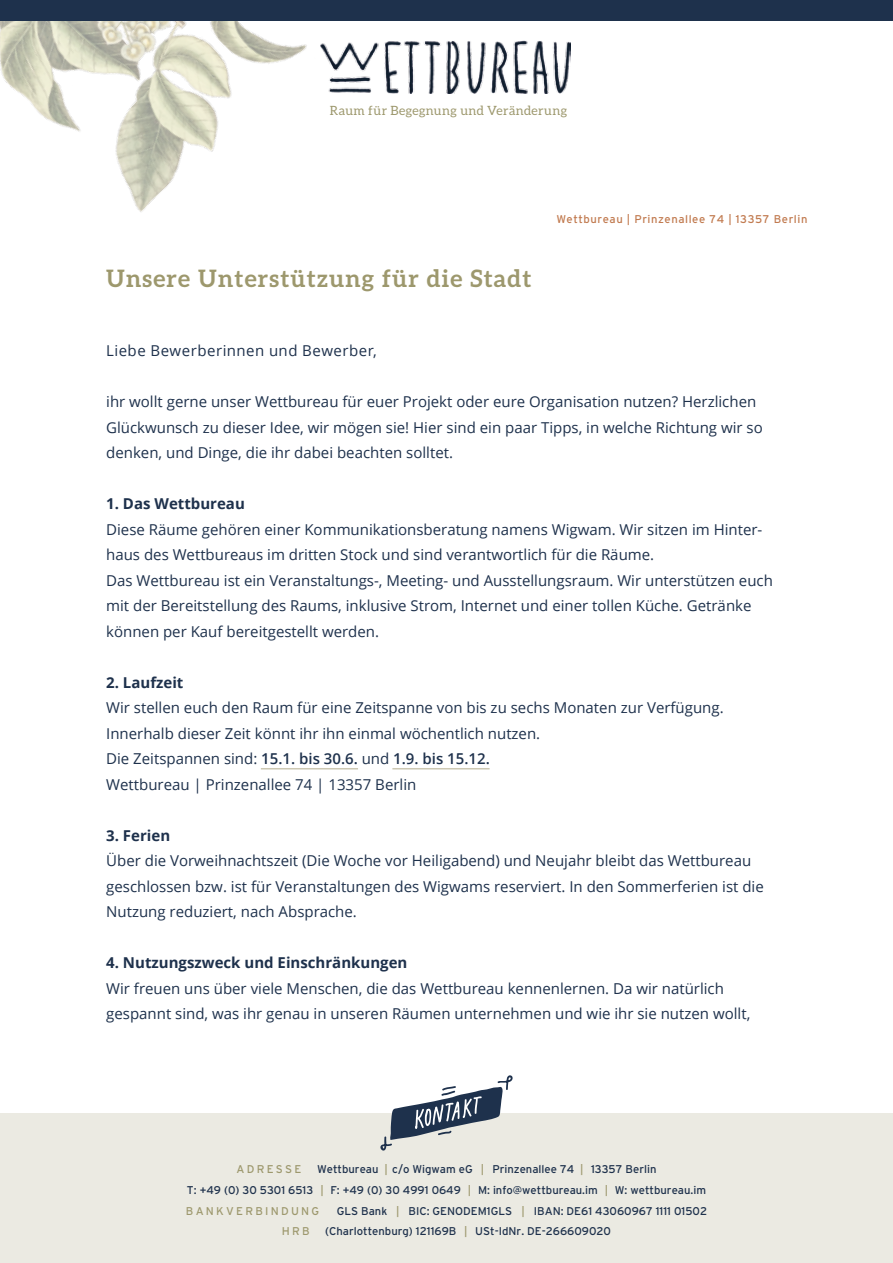
<style>
.page{position:relative;width:893px;height:1263px;background:#fff}
.page>*{position:absolute;margin:0;border:0;box-sizing:border-box;transform-origin:0 0}
.t1{font:700 24px "Aleo";letter-spacing:.05em;color:#9d986d}
.t2{font:15px/25.5px "Open Sans";color:#1e314c}
.t3{font:700 15px "Open Sans";color:#1e314c}
.t4{font:15px "Open Sans";letter-spacing:.03em;color:#1e314c}
.t5{font:12.75px "Aleo";letter-spacing:.03em;color:#9d986d}
.t6{font:11.25px/21px "Interstate";color:#1e314c}
.t7{font:11.25px "Interstate";letter-spacing:.05em;color:#c17a4f}
.t8{font:11.25px "Interstate";letter-spacing:.2em;color:#9d986d}
.s1{font-weight:600}
.s2{color:#9d986d}
</style>
<div class="page">
<img style="left:0;top:21px;width:412px;height:191px">
<div style="left:0;top:1114px;width:892px;height:149px;background:#ebeae2"></div>
<div style="left:0;top:0;width:892px;height:21px;background:#1e314c"></div>
<img style="left:321px;top:40px;width:250px;height:53px">
<svg style="left:379px;top:1075px;width:134px;height:76px"></svg>
<hr style="left:261px;top:768px;width:97px;height:2px;background:#cdc8b3">
<hr style="left:392px;top:768px;width:97px;height:2px;background:#cdc8b3">
<p class="t5" style="left:330px;top:103px;width:239px">Raum für Begegnung und Veränderung</p>
<h1 class="t1" style="left:106px;top:264px;width:427px">Unsere Unterstützung für die Stadt</h1>
<p class="t7" style="left:556px;top:213px;width:252px">Wettbureau | Prinzenallee 74 | 13357 Berlin</p>
<p class="t4" style="left:106px;top:342px;width:272px">Liebe Bewerberinnen und Bewerber,</p>
<p class="t2" style="left:106px;top:389px;width:658px">ihr wollt gerne unser Wettbureau für euer Projekt oder eure Organisation nutzen? Herzlichen<br>Glückwunsch zu dieser Idee, wir mögen sie! Hier sind ein paar Tipps, in welche Richtung wir so denken, und Dinge, die ihr dabei beachten solltet.</p>
<p class="t3" style="left:106px;top:493px;width:140px">1. Das Wettbureau</p>
<p class="t2" style="left:106px;top:517px;width:668px">Diese Räume gehören einer Kommunikationsberatung namens Wigwam. Wir sitzen im Hinter&shy;haus des Wettbureaus im dritten Stock und sind verantwortlich für die Räume.<br>Das Wettbureau ist ein Veranstaltungs-, Meeting- und Ausstellungsraum. Wir unterstützen euch mit der Bereitstellung des Raums, inklusive Strom, Internet und einer tollen Küche. Getränke können per Kauf bereitgestellt werden.</p>
<p class="t3" style="left:106px;top:672px;width:79px">2. Laufzeit</p>
<p class="t2" style="left:106px;top:695px;width:619px">Wir stellen euch den Raum für eine Zeitspanne von bis zu sechs Monaten zur Verfügung.<br>Innerhalb dieser Zeit könnt ihr ihn einmal wöchentlich nutzen.<br>Die Zeitspannen sind: <span class="s1">15.1. bis 30.6.</span> und <span class="s1">1.9. bis 15.12.<br></span>Wettbureau | Prinzenallee 74 | 13357 Berlin</p>
<p class="t3" style="left:106px;top:825px;width:65px">3. Ferien</p>
<p class="t2" style="left:106px;top:848px;width:659px">Über die Vorweihnachtszeit (Die Woche vor Heiligabend) und Neujahr bleibt das Wettbureau geschlossen bzw. ist für Veranstaltungen des Wigwams reserviert. In den Sommerferien ist die<br>Nutzung reduziert, nach Absprache.</p>
<p class="t3" style="left:106px;top:952px;width:303px">4. Nutzungszweck und Einschränkungen</p>
<p class="t2" style="left:106px;top:976px;width:645px">Wir freuen uns über viele Menschen, die das Wettbureau kennenlernen. Da wir natürlich gespannt sind, was ihr genau in unseren Räumen unternehmen und wie ihr sie nutzen wollt,</p>
<p class="t8" style="left:236px;top:1163px;width:66px">ADRESSE</p>
<p class="t6" style="left:317px;top:1159px;width:341px">Wettbureau <span class="s2">|</span> c/o Wigwam eG <span class="s2">|</span> Prinzenallee 74 <span class="s2">|</span> 13357 Berlin</p>
<p class="t6" style="left:186px;top:1180px;width:521px">T: +49 (0) 30 5301 6513 <span class="s2">|</span> F: +49 (0) 30 4991 0649 <span class="s2">|</span> M: info@wettbureau.im <span class="s2">|</span> W: wettbureau.im<br><span class="s2">BANKVERBINDUNG</span></p>
<p class="t6" style="left:337px;top:1201px;width:372px">GLS Bank <span class="s2">|</span> BIC: GENODEM1GLS <span class="s2">|</span> IBAN: DE61 43060967 1111 01502</p>
<p class="t8" style="left:282px;top:1225px;width:29px">HRB</p>
<p class="t6" style="left:325px;top:1221px;width:287px">(Charlottenburg) 121169B <span class="s2">|</span> USt-IdNr. DE-266609020</p>
</div>
